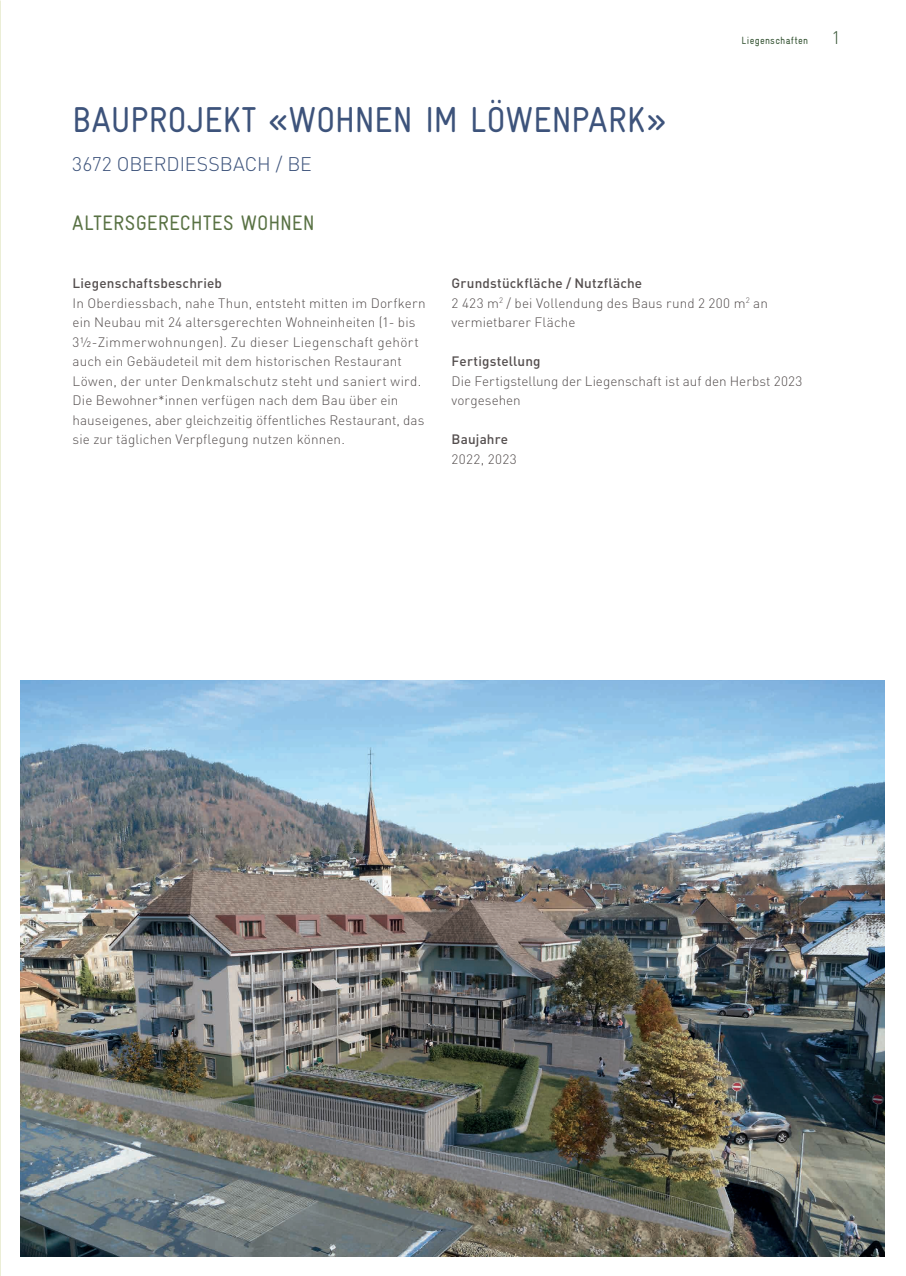
<style>
.page{position:relative;width:906px;height:1276px;background:#fff}
.page>*{position:absolute;margin:0;border:0;box-sizing:border-box;transform-origin:0 0}
.t1{font:condensed 36px "Gravur";letter-spacing:-.01em;color:#3d537b}
.t2{font:condensed 21px "Gravur";letter-spacing:.01em;color:#587143}
.t3{font:300 19.5px "DINOT";letter-spacing:-.005em;color:#3d537b}
.t4{font:300 18px "DINOT";color:#385636}
.t5{font:300 13.5px/19.5px "DINOT";letter-spacing:.01em;color:#544e4e}
.t6{font:500 13.5px "DINOT";letter-spacing:.01em;color:#544e4e}
.t7{font:300 13.5px "DINOT";letter-spacing:.03em;color:#544e4e}
.t8{font:condensed 10.5px "Gravur";letter-spacing:.025em;color:#385636}
.s1{font-weight:500}
</style>
<div class="page">
<img style="left:21px;top:680px;width:863px;height:576px">
<h1 class="t1" style="left:72px;top:100px;width:595px">BAUPROJEKT «WOHNEN IM LÖWENPARK»</h1>
<h3 class="t3" style="left:72px;top:149px;width:241px">3672 OBERDIESSBACH / BE</h3>
<h2 class="t2" style="left:72px;top:211px;width:244px">ALTERSGERECHTES WOHNEN</h2>
<p class="t8" style="left:741px;top:35px;width:68px">Liegenschaften</p>
<h3 class="t4" style="left:831px;top:23px;width:11px">1</h3>
<p class="t6" style="left:73px;top:273px;width:151px">Liegenschaftsbeschrieb</p>
<p class="t5" style="left:73px;top:292px;width:354px">In Oberdiessbach, nahe Thun, entsteht mitten im Dorfkern ein Neubau mit 24 altersgerechten Wohneinheiten (1- bis 3½-Zimmerwohnungen). Zu dieser Liegenschaft gehört auch ein Gebäudeteil mit dem historischen Restaurant Löwen, der unter Denkmalschutz steht und saniert wird.<br>Die Bewohner*innen verfügen nach dem Bau über ein hauseigenes, aber gleichzeitig öffentliches Restaurant, das sie zur täglichen Verpflegung nutzen können.</p>
<p class="t5" style="left:451px;top:272px;width:318px"><span class="s1">Grundstückfläche / Nutzfläche<br></span>2 423 m<sup>2</sup> / bei Vollendung des Baus rund 2 200 m<sup>2</sup> an vermietbarer Fläche</p>
<p class="t6" style="left:451px;top:351px;width:90px">Fertigstellung</p>
<p class="t5" style="left:451px;top:370px;width:352px">Die Fertigstellung der Liegenschaft ist auf den Herbst 2023 vorgesehen</p>
<p class="t6" style="left:451px;top:429px;width:58px">Baujahre</p>
<p class="t7" style="left:451px;top:448px;width:67px">2022, 2023</p>
</div>
